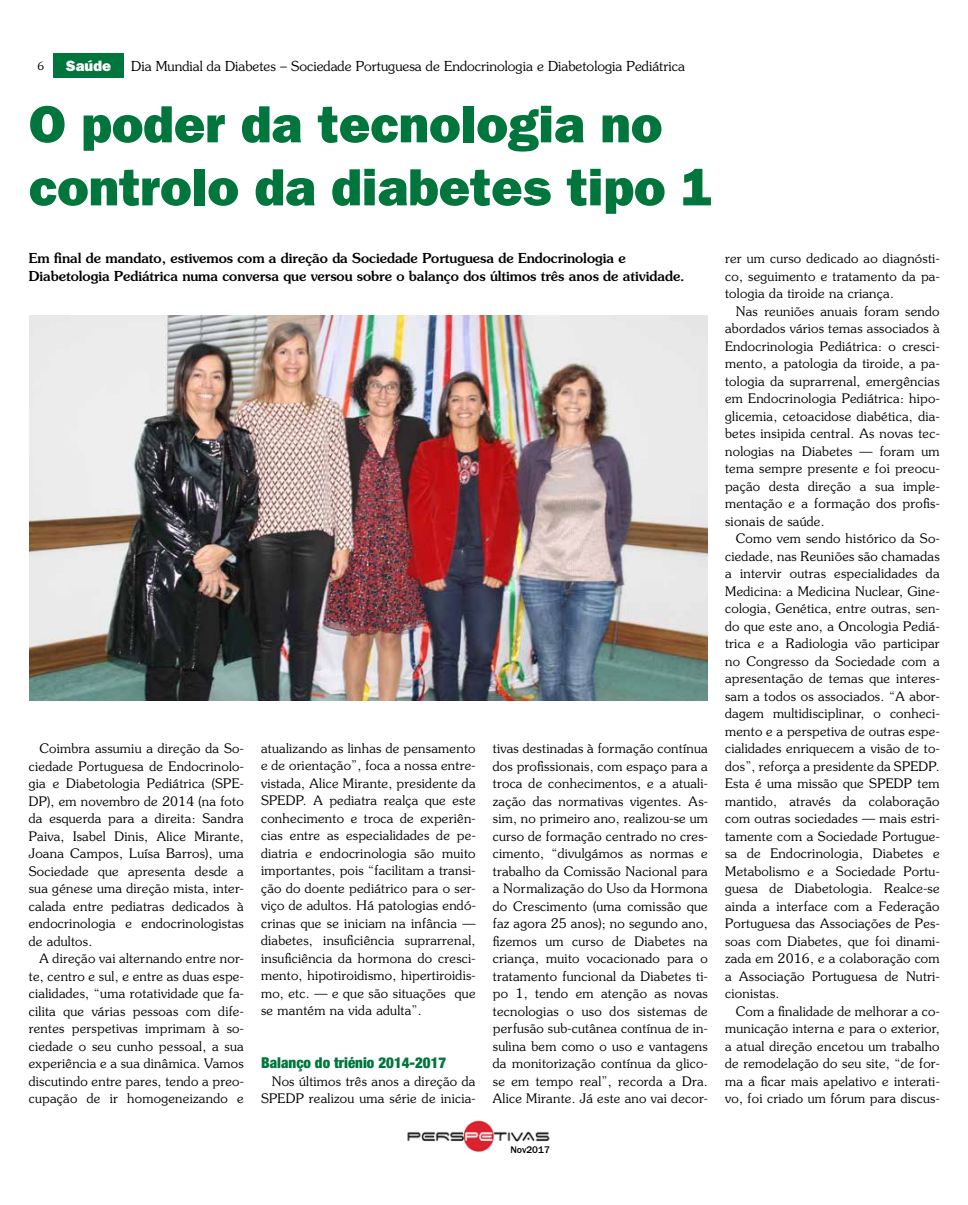
<style>
.page{position:relative;width:968px;height:1205px;background:#fff}
.page>*{position:absolute;margin:0;border:0;box-sizing:border-box;transform-origin:0 0}
.t1{font:52.5px/63px "ITC Franklin Gothic Std Hvy";color:#00763c}
.t2{font:900 condensed 15px "Helvetica Neue LT Std";color:#00763c}
.t3{font:15px "ITC Franklin Gothic Std Hvy";color:#fff}
.t4{font:500 13.75px/17.5px "Souvenir Std";color:#000}
.t5{font:300 13.75px "Souvenir Std";color:#000}
.t6{font:300 13.12px/17.5px "Souvenir Std";letter-spacing:.02em;color:#000;text-align:justify}
.t7{font:300 11.25px "Souvenir Std";color:#000}
.t8{font:500 10px "ITC Franklin Gothic Std";color:#000}
</style>
<div class="page">
<div style="left:53px;top:53px;width:71px;height:25px;background:#00763c"></div>
<img style="left:407px;top:1121px;width:143px;height:31px">
<img style="left:29px;top:316px;width:678px;height:385px">
<p class="t7" style="left:37px;top:59px;width:8px">6</p>
<p class="t3" style="left:66px;top:56px;width:47px">Saúde</p>
<p class="t5" style="left:131px;top:58px;width:555px">Dia Mundial da Diabetes – Sociedade Portuguesa de Endocrinologia e Diabetologia Pediátrica</p>
<h1 class="t1" style="left:29px;top:92px;width:685px">O poder da tecnologia no controlo da diabetes tipo 1</h1>
<p class="t4" style="left:29px;top:249px;width:657px">Em final de mandato, estivemos com a direção da Sociedade Portuguesa de Endocrinologia e<br>Diabetologia Pediátrica numa conversa que versou sobre o balanço dos últimos três anos de atividade.</p>
<p class="t6" style="left:29px;top:740px;width:216px;text-indent:11px">Coimbra assumiu a direção da So&shy;ciedade Portuguesa de Endocrinolo&shy;gia e Diabetologia Pediátrica (SPE-DP), em novembro de 2014 (na foto da esquerda para a direita: Sandra Paiva, Isabel Dinis, Alice Mirante, Joana Campos, Luísa Barros), uma Sociedade que apresenta desde a sua génese uma direção mista, inter&shy;calada entre pediatras dedicados à endocrinologia e endocrinologistas de adultos.</p>
<p class="t6" style="left:29px;top:950px;width:216px;text-indent:11px">A direção vai alternando entre nor&shy;te, centro e sul, e entre as duas espe&shy;cialidades, “uma rotatividade que fa&shy;cilita que várias pessoas com dife&shy;rentes perspetivas imprimam à so&shy;ciedade o seu cunho pessoal, a sua experiência e a sua dinâmica. Vamos discutindo entre pares, tendo a preo&shy;cupação de ir homogeneizando e</p>
<p class="t6" style="left:261px;top:739px;width:216px">atualizando as linhas de pensamento e de orientação”, foca a nossa entre&shy;vistada, Alice Mirante, presidente da SPEDP. A pediatra realça que este conhecimento e troca de experiên&shy;cias entre as especialidades de pe&shy;diatria e endocrinologia são muito importantes, pois “facilitam a transi&shy;ção do doente pediátrico para o ser&shy;viço de adultos. Há patologias endó&shy;crinas que se iniciam na infância — diabetes, insuficiência suprarrenal, insuficiência da hormona do cresci&shy;mento, hipotiroidismo, hipertiroidis&shy;mo, etc. — e que são situações que se mantém na vida adulta”.</p>
<p class="t2" style="left:261px;top:1054px;width:187px">Balanço do triénio 2014-2017</p>
<p class="t6" style="left:261px;top:1072px;width:216px;text-align:right">Nos últimos três anos a direção da<br>SPEDP realizou uma série de inicia-</p>
<p class="t6" style="left:493px;top:740px;width:216px">tivas destinadas à formação contínua dos profissionais, com espaço para a troca de conhecimentos, e a atuali&shy;zação das normativas vigentes. As&shy;sim, no primeiro ano, realizou-se um curso de formação centrado no cres&shy;cimento, “divulgámos as normas e trabalho da Comissão Nacional para a Normalização do Uso da Hormona do Crescimento (uma comissão que faz agora 25 anos); no segundo ano, fizemos um curso de Diabetes na criança, muito vocacionado para o tratamento funcional da Diabetes ti&shy;po 1, tendo em atenção as novas tecnologias o uso dos sistemas de perfusão sub-cutânea contínua de in&shy;sulina bem como o uso e vantagens da monitorização contínua da glico&shy;se em tempo real”, recorda a Dra.<br>Alice Mirante. Já este ano vai decor-</p>
<p class="t6" style="left:725px;top:250px;width:216px">rer um curso dedicado ao diagnósti&shy;co, seguimento e tratamento da pa&shy;tologia da tiroide na criança.</p>
<p class="t6" style="left:725px;top:302px;width:216px;text-indent:11px">Nas reuniões anuais foram sendo abordados vários temas associados à Endocrinologia Pediátrica: o cresci&shy;mento, a patologia da tiroide, a pa&shy;tologia da suprarrenal, emergências em Endocrinologia Pediátrica: hipo&shy;glicemia, cetoacidose diabética, dia&shy;betes insipida central. As novas tec&shy;nologias na Diabetes — foram um tema sempre presente e foi preocu&shy;pação desta direção a sua imple&shy;mentação e a formação dos profis&shy;sionais de saúde.</p>
<p class="t6" style="left:725px;top:529px;width:216px;text-indent:11px">Como vem sendo histórico da So&shy;ciedade, nas Reuniões são chamadas a intervir outras especialidades da Medicina: a Medicina Nuclear, Gine&shy;cologia, Genética, entre outras, sen&shy;do que este ano, a Oncologia Pediá&shy;trica e a Radiologia vão participar no Congresso da Sociedade com a apresentação de temas que interes&shy;sam a todos os associados. “A abor&shy;dagem multidisciplinar, o conheci&shy;mento e a perspetiva de outras espe&shy;cialidades enriquecem a visão de to&shy;dos”, reforça a presidente da SPEDP.<br>Esta é uma missão que SPEDP tem mantido, através da colaboração com outras sociedades — mais estri&shy;tamente com a Sociedade Portugue&shy;sa de Endocrinologia, Diabetes e Metabolismo e a Sociedade Portu&shy;guesa de Diabetologia. Realce-se ainda a interface com a Federação Portuguesa das Associações de Pes&shy;soas com Diabetes, que foi dinami&shy;zada em 2016, e a colaboração com a Associação Portuguesa de Nutri&shy;cionistas.</p>
<p class="t6" style="left:725px;top:1002px;width:216px;text-indent:11px">Com a finalidade de melhorar a co&shy;municação interna e para o exterior, a atual direção encetou um trabalho de remodelação do seu site, “de for&shy;ma a ficar mais apelativo e interati&shy;vo, foi criado um fórum para discus-</p>
<p class="t8" style="left:510px;top:1144px;width:41px">Nov2017</p>
</div>
